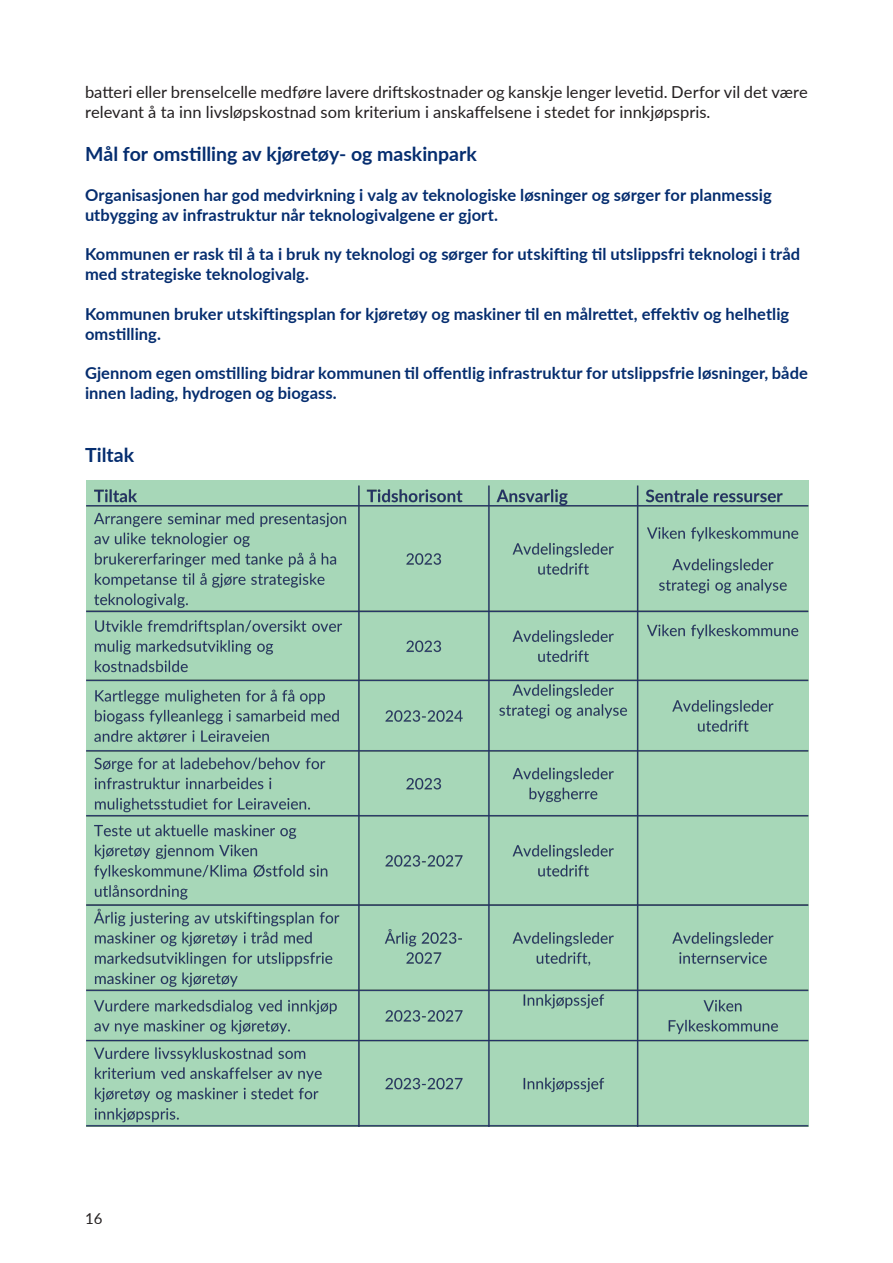
<style>
.page{position:relative;width:893px;height:1263px;background:#fff}
.page>*{position:absolute;margin:0;border:0;box-sizing:border-box;transform-origin:0 0}
.t1{font:700 19.5px "Lato";color:#052d6f}
.t2{font:700 16.5px/19.8px "Lato";letter-spacing:.005em;color:#052d6f}
.t3{font:16.5px/19.8px "Lato";color:#231f20}
.t4{font:15px "Lato";color:#231f20}
</style>
<div class="page">
<img style="left:87px;top:480px;width:722px;height:647px">
<p class="t3" style="left:85px;top:82px;width:724px">batteri eller brenselcelle medføre lavere driftskostnader og kanskje lenger levetid. Derfor vil det være relevant å ta inn livsløpskostnad som kriterium i anskaffelsene i stedet for innkjøpspris.</p>
<p class="t1" style="left:85px;top:140px;width:393px">Mål for omstilling av kjøretøy- og maskinpark</p>
<p class="t2" style="left:85px;top:184px;width:688px">Organisasjonen har god medvirkning i valg av teknologiske løsninger og sørger for planmessig utbygging av infrastruktur når teknologivalgene er gjort.</p>
<p class="t2" style="left:85px;top:244px;width:717px">Kommunen er rask til å ta i bruk ny teknologi og sørger for utskifting til utslippsfri teknologi i tråd med strategiske teknologivalg.</p>
<p class="t2" style="left:85px;top:303px;width:706px">Kommunen bruker utskiftingsplan for kjøretøy og maskiner til en målrettet, effektiv og helhetlig omstilling.</p>
<p class="t2" style="left:85px;top:362px;width:724px">Gjennom egen omstilling bidrar kommunen til offentlig infrastruktur for utslippsfrie løsninger, både innen lading, hydrogen og biogass.</p>
<p class="t1" style="left:85px;top:440px;width:51px">Tiltak</p>
<p class="t4" style="left:85px;top:1208px;width:19px">16</p>
</div>
